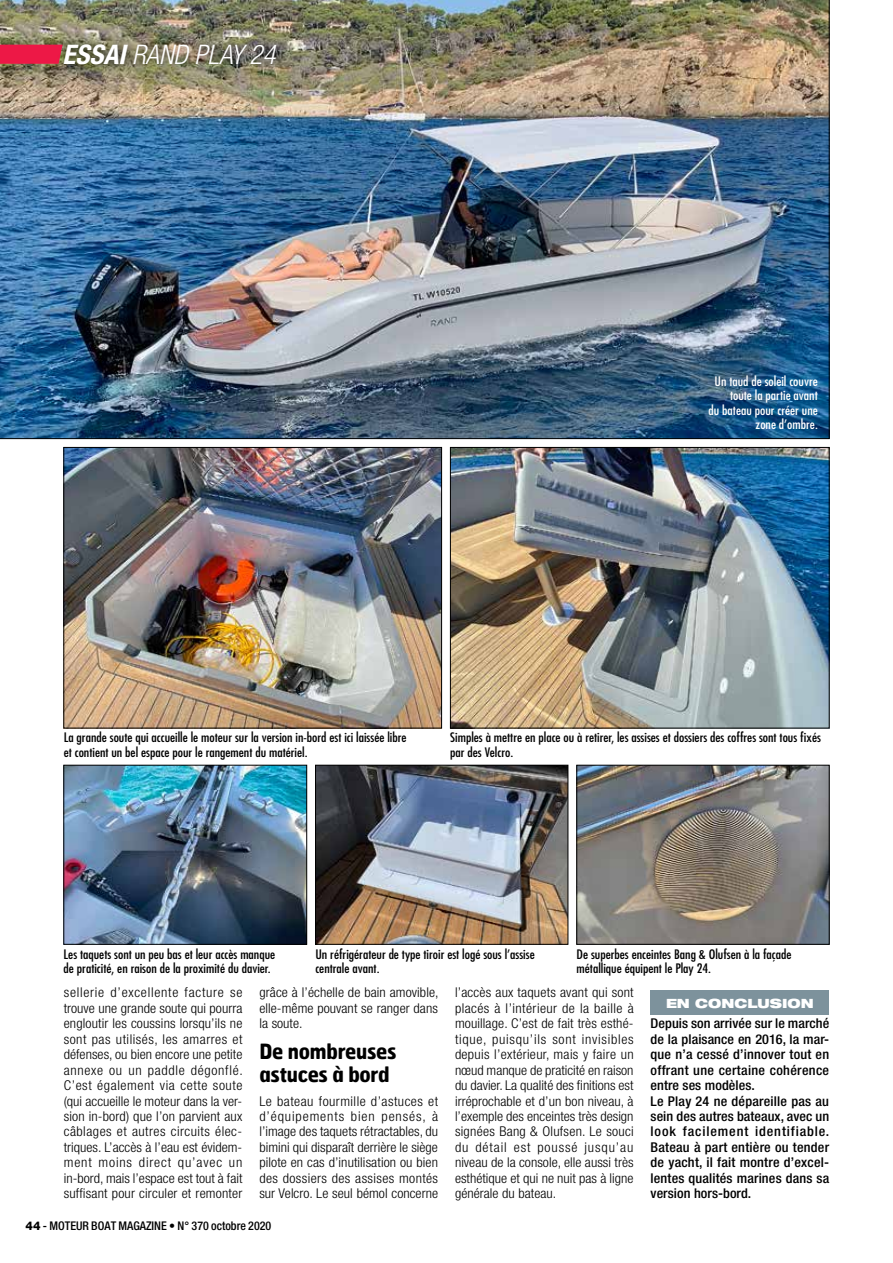
<style>
.page{position:relative;width:893px;height:1263px;background:#fff}
.page>*{position:absolute;margin:0;border:0;box-sizing:border-box;transform-origin:0 0}
.t1{font:italic 300 condensed 27px "Helvetica Neue LT";color:#fff}
.t2{font:700 21px/22.5px "Hermes FB";letter-spacing:-.015em;color:#000;scale:.9 1}
.t3{font:300 condensed 13.5px/15.5px "Helvetica Neue LT";letter-spacing:.005em;color:#000;text-align:justify;scale:1.05 1}
.t4{font:500 condensed 13.5px/15.5px "Helvetica Neue LT";letter-spacing:.015em;color:#000;scale:1.05 1}
.t5{font:condensed 12.75px/14.2px "Futura LT";color:#000;scale:1.1 1}
.t6{font:condensed 12.75px/14.2px "Futura LT";color:#fff;text-align:right;scale:1.1 1}
.t7{font:900 expanded 12.75px "Helvetica Neue LT";color:#fff}
.t8{font:500 condensed 12px "Helvetica Neue LT";color:#000}
.s1{font-weight:700}
.s2{font-weight:800;font-stretch:normal}
</style>
<div class="page">
<img style="left:0;top:0;width:829px;height:439px">
<svg style="left:0;top:45px;width:58px;height:19px"></svg>
<div style="left:58px;top:38px;width:227px;height:36px;background:#000;opacity:.75"></div>
<div style="left:651px;top:990px;width:178px;height:25px;background:#7d929c"></div>
<img style="left:66px;top:767px;width:239px;height:175px">
<div style="left:64px;top:765px;width:243px;height:179px;border:1px solid #000"></div>
<img style="left:317px;top:767px;width:249px;height:175px">
<div style="left:315px;top:765px;width:253px;height:179px;border:1px solid #000"></div>
<img style="left:452px;top:449px;width:375px;height:277px">
<div style="left:450px;top:447px;width:379px;height:281px;border:1px solid #000"></div>
<img style="left:579px;top:767px;width:248px;height:175px">
<img style="left:66px;top:449px;width:374px;height:277px">
<div style="left:64px;top:447px;width:378px;height:281px;border:1px solid #000"></div>
<h1 class="t1" style="left:63px;top:39px;width:214px"><span class="s1">ESSAI</span> RAND PLAY 24</h1>
<p class="t6" style="left:709px;top:374px;width:101px">Un taud de soleil couvre toute la partie avant<br>du bateau pour créer une zone d’ombre.</p>
<p class="t5" style="left:64px;top:730px;width:313px">La grande soute qui accueille le moteur sur la version in-bord est ici laissée libre et contient un bel espace pour le rangement du matériel.</p>
<p class="t5" style="left:450px;top:730px;width:339px">Simples à mettre en place ou à retirer, les assises et dossiers des coffres sont tous fixés par des Velcro.</p>
<p class="t5" style="left:64px;top:947px;width:194px">Les taquets sont un peu bas et leur accès manque de praticité, en raison de la proximité du davier.</p>
<p class="t5" style="left:315px;top:947px;width:201px">Un réfrigérateur de type tiroir est logé sous l’assise centrale avant.</p>
<p class="t5" style="left:577px;top:947px;width:197px">De superbes enceintes Bang &amp; Olufsen à la façade métallique équipent le Play 24.</p>
<p class="t3" style="left:455px;top:985px;width:172px">l’accès aux taquets avant qui sont placés à l’intérieur de la baille à mouillage. C’est de fait très esthé&shy;tique, puisqu’ils sont invisibles depuis l’extérieur, mais y faire un nœud manque de praticité en raison du davier. La qualité des finitions est irréprochable et d’un bon niveau, à l’exemple des enceintes très design signées Bang &amp; Olufsen. Le souci du détail est poussé jusqu’au niveau de la console, elle aussi très esthétique et qui ne nuit pas à ligne générale du bateau.</p>
<p class="t3" style="left:259px;top:985px;width:172px">grâce à l’échelle de bain amovible, elle-même pouvant se ranger dans la soute.</p>
<h2 class="t2" style="left:259px;top:1040px;width:154px">De nombreuses astuces à bord</h2>
<p class="t3" style="left:259px;top:1093px;width:172px">Le bateau fourmille d’astuces et d’équipements bien pensés, à l’image des taquets rétractables, du bimini qui disparaît derrière le siège pilote en cas d’inutilisation ou bien des dossiers des assises montés sur Velcro. Le seul bémol concerne</p>
<p class="t3" style="left:64px;top:985px;width:172px">sellerie d’excellente facture se trouve une grande soute qui pourra engloutir les coussins lorsqu’ils ne sont pas utilisés, les amarres et défenses, ou bien encore une petite annexe ou un paddle dégonflé.<br>C’est également via cette soute (qui accueille le moteur dans la ver&shy;sion in-bord) que l’on parvient aux câblages et autres circuits élec&shy;triques. L’accès à l’eau est évidem&shy;ment moins direct qu’avec un in-bord, mais l’espace est tout à fait suffisant pour circuler et remonter</p>
<p class="t7" style="left:666px;top:995px;width:149px">EN CONCLUSION</p>
<p class="t4" style="left:651px;top:1016px;width:172px">Depuis son arrivée sur le marché de la plaisance en 2016, la mar&shy;que n’a cessé d’innover tout en offrant une certaine cohérence entre ses modèles.<br>Le Play 24 ne dépareille pas au sein des autres bateaux, avec un look facilement identifiable.<br>Bateau à part entière ou tender de yacht, il fait montre d’excel&shy;lentes qualités marines dans sa version hors-bord.</p>
<p class="t8" style="left:26px;top:1218px;width:247px"><span class="s2">44</span> - MOTEUR BOAT MAGAZINE • N° 370 octobre 2020</p>
</div>
